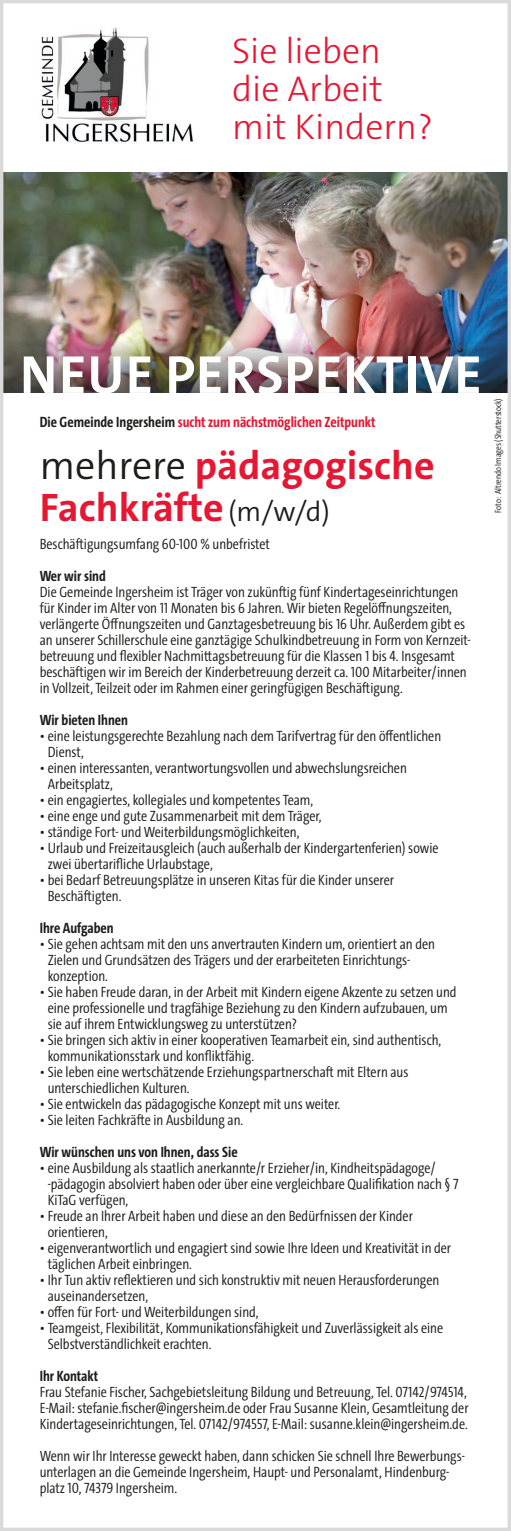
<style>
.page{position:relative;width:511px;height:1531px;background:#fff}
.page>*{position:absolute;margin:0;border:0;box-sizing:border-box;transform-origin:0 0}
.t1{font:700 54px "The Sans C4 s";letter-spacing:.015em;color:#fff}
.t2{font:700 40px/42px "The Sans C4 s";color:#e51732}
.t3{font:300 36px/38px "The Sans C4 s";color:#e51732}
.t4{font:300 15px/16px "The Sans Cd LF4";color:#1d1d1b}
.t5{font:700 15px "The Sans Cd LF7";color:#1d1d1b}
.t6{font:700 15px "The Sans Cd LF7";color:#e51732}
.t7{font:300 9px "The Sans Cd LF4";color:#1d1d1b}
.s1{color:#1d1d1b}
.s2{font-weight:300;color:#1d1d1b}
.s3{font-weight:300;font-size:28px;color:#1d1d1b}
</style>
<div class="page">
<img style="left:4px;top:173px;width:502px;height:165px">
<img style="left:41px;top:29px;width:153px;height:115px">
<img style="left:4px;top:338px;width:502px;height:55px">
<div style="left:0;top:0;width:510px;height:1531px;border:3px solid #dadada"></div>
<h3 class="t3" style="left:232px;top:32px;width:202px">Sie lieben die Arbeit mit Kindern?</h3>
<h1 class="t1" style="left:20px;top:340px;width:463px">NEUE PERSPEKTIVE</h1>
<p class="t6" style="left:40px;top:412px;width:337px"><span class="s1">Die Gemeinde Ingersheim</span> sucht zum nächstmöglichen Zeitpunkt</p>
<h2 class="t2" style="left:40px;top:445px;width:396px"><span class="s2">mehrere</span> pädagogische<br>Fachkräfte <span class="s3">(m/w/d)</span></h2>
<p class="t4" style="left:40px;top:535px;width:231px">Beschäftigungsumfang 60-100 % unbefristet</p>
<p class="t5" style="left:40px;top:566px;width:68px">Wer wir sind</p>
<p class="t4" style="left:40px;top:583px;width:432px">Die Gemeinde Ingersheim ist Träger von zukünftig fünf Kindertageseinrichtungen für Kinder im Alter von 11 Monaten bis 6 Jahren. Wir bieten Regelöffnungszeiten, verlängerte Öffnungszeiten und Ganztagesbetreuung bis 16 Uhr. Außerdem gibt es an unserer Schillerschule eine ganztägige Schulkindbetreuung in Form von Kernzeit&shy;betreuung und flexibler Nachmittagsbetreuung für die Klassen 1 bis 4. Insgesamt beschäftigen wir im Bereich der Kinderbetreuung derzeit ca. 100 Mitarbeiter/innen in Vollzeit, Teilzeit oder im Rahmen einer geringfügigen Beschäftigung.</p>
<p class="t5" style="left:40px;top:710px;width:90px">Wir bieten Ihnen</p>
<p class="t4" style="left:48px;top:727px;width:394px;text-indent:-8px">• eine leistungsgerechte Bezahlung nach dem Tarifvertrag für den öffentlichen<br>Dienst,</p>
<p class="t4" style="left:48px;top:759px;width:360px;text-indent:-8px">• einen interessanten, verantwortungsvollen und abwechslungsreichen<br>Arbeitsplatz,</p>
<p class="t4" style="left:40px;top:791px;width:275px">• ein engagiertes, kollegiales und kompetentes Team,</p>
<p class="t4" style="left:40px;top:807px;width:283px">• eine enge und gute Zusammenarbeit mit dem Träger,</p>
<p class="t4" style="left:40px;top:823px;width:261px">• ständige Fort- und Weiterbildungsmöglichkeiten,</p>
<p class="t4" style="left:48px;top:839px;width:392px;text-indent:-8px">• Urlaub und Freizeitausgleich (auch außerhalb der Kindergartenferien) sowie zwei übertarifliche Urlaubstage,</p>
<p class="t4" style="left:48px;top:871px;width:347px;text-indent:-8px">• bei Bedarf Betreuungsplätze in unseren Kitas für die Kinder unserer<br>Beschäftigten.</p>
<p class="t5" style="left:40px;top:918px;width:75px">Ihre Aufgaben</p>
<p class="t4" style="left:48px;top:935px;width:388px;text-indent:-8px">• Sie gehen achtsam mit den uns anvertrauten Kindern um, orientiert an den<br>Zielen und Grundsätzen des Trägers und der erarbeiteten Einrichtungs&shy;konzeption.</p>
<p class="t4" style="left:48px;top:983px;width:410px;text-indent:-8px">• Sie haben Freude daran, in der Arbeit mit Kindern eigene Akzente zu setzen und eine professionelle und tragfähige Beziehung zu den Kindern aufzubauen, um sie auf ihrem Entwicklungsweg zu unterstützen?</p>
<p class="t4" style="left:48px;top:1031px;width:394px;text-indent:-8px">• Sie bringen sich aktiv in einer kooperativen Teamarbeit ein, sind authentisch, kommunikationsstark und konfliktfähig.</p>
<p class="t4" style="left:48px;top:1063px;width:362px;text-indent:-8px">• Sie leben eine wertschätzende Erziehungspartnerschaft mit Eltern aus unterschiedlichen Kulturen.</p>
<p class="t4" style="left:40px;top:1095px;width:302px">• Sie entwickeln das pädagogische Konzept mit uns weiter.</p>
<p class="t4" style="left:40px;top:1111px;width:205px">• Sie leiten Fachkräfte in Ausbildung an.</p>
<p class="t5" style="left:40px;top:1142px;width:199px">Wir wünschen uns von Ihnen, dass Sie</p>
<p class="t4" style="left:48px;top:1159px;width:412px;text-indent:-8px">• eine Ausbildung als staatlich anerkannte/r Erzieher/in, Kindheitspädagoge/ -pädagogin absolviert haben oder über eine vergleichbare Qualifikation nach § 7<br>KiTaG verfügen,</p>
<p class="t4" style="left:48px;top:1207px;width:366px;text-indent:-8px">• Freude an Ihrer Arbeit haben und diese an den Bedürfnissen der Kinder orientieren,</p>
<p class="t4" style="left:48px;top:1240px;width:404px;text-indent:-8px">• eigenverantwortlich und engagiert sind sowie Ihre Ideen und Kreativität in der täglichen Arbeit einbringen.</p>
<p class="t4" style="left:48px;top:1272px;width:392px;text-indent:-8px">• Ihr Tun aktiv reflektieren und sich konstruktiv mit neuen Herausforderungen auseinandersetzen,</p>
<p class="t4" style="left:40px;top:1304px;width:220px">• offen für Fort- und Weiterbildungen sind,</p>
<p class="t4" style="left:48px;top:1320px;width:396px;text-indent:-8px">• Teamgeist, Flexibilität, Kommunikationsfähigkeit und Zuverlässigkeit als eine<br>Selbstverständlichkeit erachten.</p>
<p class="t5" style="left:40px;top:1366px;width:60px">Ihr Kontakt</p>
<p class="t4" style="left:40px;top:1384px;width:430px;text-align:justify">Frau Stefanie Fischer, Sachgebietsleitung Bildung und Betreuung, Tel. 07142/974514, E-Mail: stefanie.fischer@ingersheim.de oder Frau Susanne Klein, Gesamtleitung der Kindertageseinrichtungen, Tel. 07142/974557, E-Mail: susanne.klein@ingersheim.de.</p>
<p class="t4" style="left:40px;top:1448px;width:426px">Wenn wir Ihr Interesse geweckt haben, dann schicken Sie schnell Ihre Bewerbungs&shy;unterlagen an die Gemeinde Ingersheim, Haupt- und Personalamt, Hindenburg&shy;platz 10, 74379 Ingersheim.</p>
<p class="t7" style="left:492px;top:513px;width:116px;rotate:-90deg">Foto: Altrendo Images (Shutterstock)</p>
</div>
